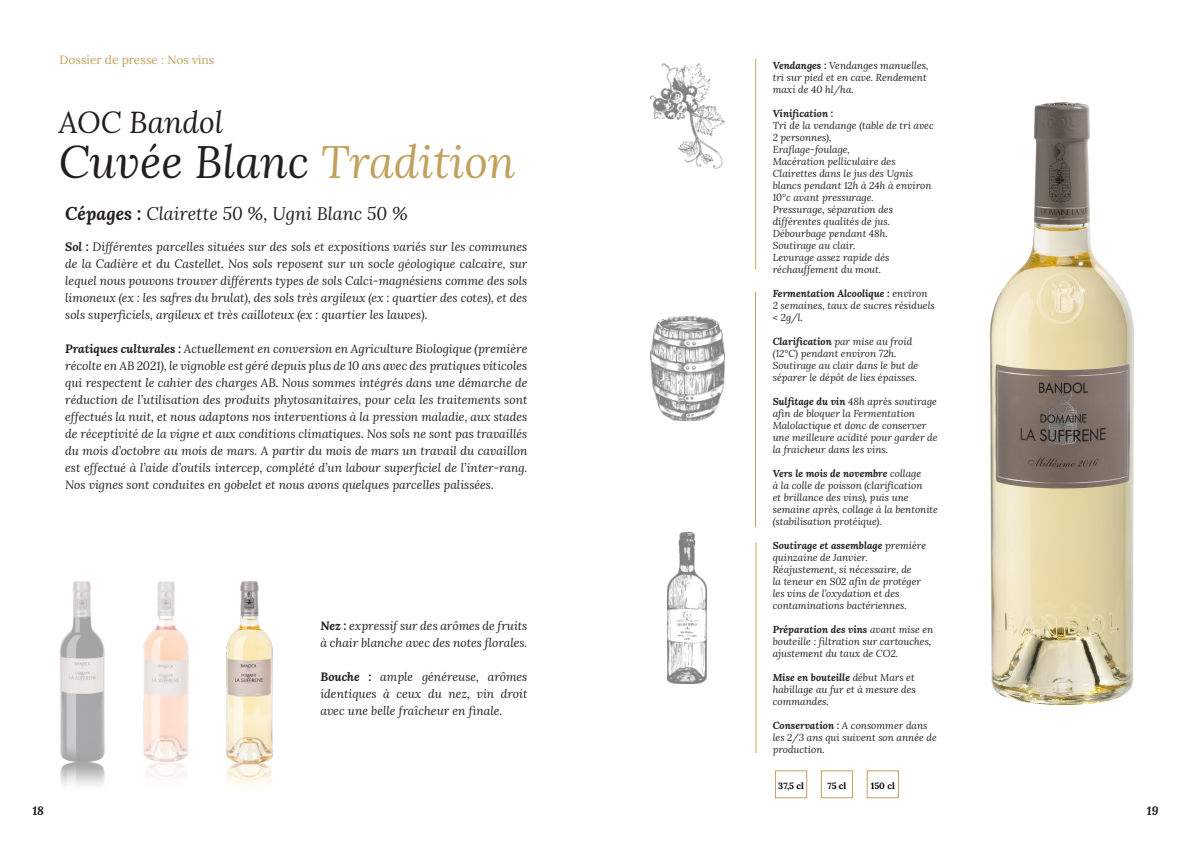
<style>
.page{position:relative;width:1191px;height:842px;background:#fff}
.page>*{position:absolute;margin:0;border:0;box-sizing:border-box;transform-origin:0 0}
.t1{font:italic 45px "Lora";color:#231f20}
.t2{font:italic 30px "Lora";color:#231f20}
.t3{font:italic 18px "Lora";color:#231f20}
.t4{font:italic 12px/17px "Lora";color:#231f20;text-align:justify}
.t5{font:12px "Lora";color:#c1a15d}
.t6{font:italic 700 12px "Lora";color:#231f20}
.t7{font:italic 10px/12px "Lora";color:#231f20}
.t8{font:italic 700 10px "Lora";color:#231f20}
.t9{font:700 9px "Lora";color:#000}
.s1{color:#c1a15d}
.s2{font-weight:700}
</style>
<div class="page">
<img style="left:143px;top:582px;width:46px;height:197px">
<img style="left:60px;top:581px;width:45px;height:204px">
<img style="left:227px;top:582px;width:45px;height:204px">
<div style="left:775px;top:771px;width:32px;height:27px;border:1px solid #c1a15d"></div>
<div style="left:821px;top:771px;width:31px;height:27px;border:1px solid #c1a15d"></div>
<div style="left:867px;top:771px;width:31px;height:27px;border:1px solid #c1a15d"></div>
<img style="left:650px;top:64px;width:74px;height:105px">
<img style="left:650px;top:316px;width:74px;height:105px">
<img style="left:668px;top:533px;width:38px;height:151px">
<hr style="left:755px;top:59px;width:1px;height:210px;background:#c1a15d">
<hr style="left:755px;top:292px;width:1px;height:235px;background:#c1a15d">
<hr style="left:756px;top:542px;width:1px;height:211px;background:#c1a15d">
<img style="left:989px;top:102px;width:145px;height:604px">
<p class="t5" style="left:60px;top:50px;width:156px">Dossier de presse : Nos vins</p>
<p class="t2" style="left:59px;top:102px;width:166px">AOC Bandol</p>
<p class="t1" style="left:59px;top:132px;width:458px">Cuvée Blanc <span class="s1">Tradition</span></p>
<p class="t3" style="left:65px;top:201px;width:344px"><span class="s2">Cépages :</span> Clairette 50 %, Ugni Blanc 50 %</p>
<p class="t4" style="left:65px;top:238px;width:464px"><span class="s2">Sol :</span> Différentes parcelles situées sur des sols et expositions variés sur les communes de la Cadière et du Castellet. Nos sols reposent sur un socle géologique calcaire, sur lequel nous pouvons trouver différents types de sols Calci-magnésiens comme des sols limoneux (ex : les safres du brulat), des sols très argileux (ex : quartier des cotes), et des sols superficiels, argileux et très cailloteux (ex : quartier les lauves).</p>
<p class="t4" style="left:65px;top:340px;width:464px"><span class="s2">Pratiques culturales :</span> Actuellement en conversion en Agriculture Biologique (première récolte en AB 2021), le vignoble est géré depuis plus de 10 ans avec des pratiques viticoles qui respectent le cahier des charges AB. Nous sommes intégrés dans une démarche de réduction de l’utilisation des produits phytosanitaires, pour cela les traitements sont effectués la nuit, et nous adaptons nos interventions à la pression maladie, aux stades de réceptivité de la vigne et aux conditions climatiques. Nos sols ne sont pas travaillés du mois d’octobre au mois de mars. A partir du mois de mars un travail du cavaillon est effectué à l’aide d’outils intercep, complété d’un labour superficiel de l’inter-rang.<br>Nos vignes sont conduites en gobelet et nous avons quelques parcelles palissées.</p>
<p class="t4" style="left:320px;top:617px;width:208px"><span class="s2">Nez :</span> expressif sur des arômes de fruits à chair blanche avec des notes florales.</p>
<p class="t4" style="left:320px;top:668px;width:208px"><span class="s2">Bouche :</span> ample généreuse, arômes identiques à ceux du nez, vin droit avec une belle fraîcheur en finale.</p>
<p class="t7" style="left:772px;top:59px;width:157px"><span class="s2">Vendanges :</span> Vendanges manuelles, tri sur pied et en cave. Rendement maxi de 40 hl/ha.</p>
<p class="t8" style="left:772px;top:106px;width:62px">Vinification :</p>
<p class="t7" style="left:772px;top:119px;width:163px">Tri de la vendange (table de tri avec<br>2 personnes),</p>
<p class="t7" style="left:772px;top:143px;width:79px">Eraflage-foulage,</p>
<p class="t7" style="left:772px;top:155px;width:160px">Macération pelliculaire des<br>Clairettes dans le jus des Ugnis blancs pendant 12h à 24h à environ<br>10°c avant pressurage.</p>
<p class="t7" style="left:772px;top:203px;width:122px">Pressurage, séparation des différentes qualités de jus.</p>
<p class="t7" style="left:772px;top:227px;width:117px">Débourbage pendant 48h.</p>
<p class="t7" style="left:772px;top:239px;width:84px">Soutirage au clair.</p>
<p class="t7" style="left:772px;top:251px;width:118px">Levurage assez rapide dés réchauffement du mout.</p>
<p class="t7" style="left:772px;top:287px;width:164px"><span class="s2">Fermentation Alcoolique :</span> environ<br>2 semaines, taux de sucres résiduels &lt; 2g/l.</p>
<p class="t7" style="left:772px;top:335px;width:141px"><span class="s2">Clarification</span> par mise au froid (12°C) pendant environ 72h.</p>
<p class="t7" style="left:772px;top:359px;width:147px">Soutirage au clair dans le but de séparer le dépôt de lies épaisses.</p>
<p class="t7" style="left:772px;top:395px;width:166px"><span class="s2">Sulfitage du vin</span> 48h après soutirage afin de bloquer la Fermentation Malolactique et donc de conserver une meilleure acidité pour garder de la fraicheur dans les vins.</p>
<p class="t7" style="left:772px;top:467px;width:167px"><span class="s2">Vers le mois de novembre</span> collage<br>à la colle de poisson (clarification<br>et brillance des vins), puis une semaine après, collage à la bentonite (stabilisation protéique).</p>
<p class="t7" style="left:772px;top:539px;width:155px"><span class="s2">Soutirage et assemblage</span> première quinzaine de Janvier.</p>
<p class="t7" style="left:772px;top:563px;width:150px">Réajustement, si nécessaire, de la teneur en S02 afin de protéger les vins de l’oxydation et des contaminations bactériennes.</p>
<p class="t7" style="left:772px;top:623px;width:162px"><span class="s2">Préparation des vins</span> avant mise en bouteille : filtration sur cartouches, ajustement du taux de CO2.</p>
<p class="t7" style="left:772px;top:671px;width:145px;text-align:justify"><span class="s2">Mise en bouteille</span> début Mars et habillage au fur et à mesure des commandes.</p>
<p class="t7" style="left:772px;top:719px;width:166px"><span class="s2">Conservation :</span> A consommer dans les 2/3 ans qui suivent son année de production.</p>
<p class="t9" style="left:827px;top:778px;width:20px">75 cl</p>
<p class="t9" style="left:870px;top:778px;width:26px">150 cl</p>
<p class="t9" style="left:778px;top:778px;width:27px">37,5 cl</p>
<p class="t6" style="left:33px;top:802px;width:13px">18</p>
<p class="t6" style="left:1147px;top:802px;width:13px">19</p>
</div>
